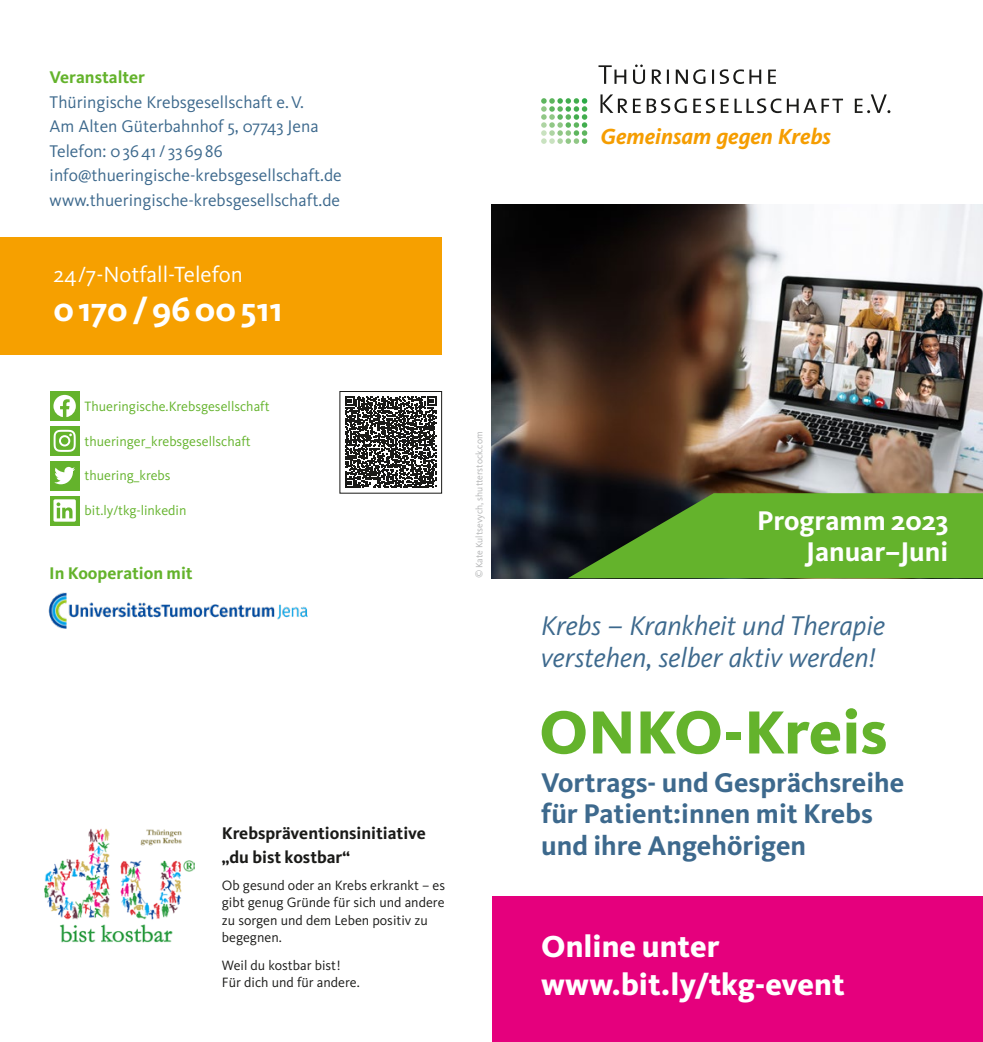
<style>
.page{position:relative;width:983px;height:1042px;background:#fff}
.page>*{position:absolute;margin:0;border:0;box-sizing:border-box;transform-origin:0 0}
.t1{font:800 63px "Kievit OT";color:#64b32c}
.t2{font:700 35px "Kievit OT";color:#fff}
.t3{font:800 31.5px/38.5px "Kievit OT";color:#fff}
.t4{font:700 28px/31.5px "Kievit OT";color:#3d698d}
.t5{font:italic 28px/31.5px "Kievit OT";color:#3d698d}
.t6{font:700 28px/31.5px "Kievit OT";color:#fff;text-align:right}
.t7{font:22.75px "Kievit OT";color:#fff}
.t8{font:italic 700 22.57px "Kievit OT";color:#f59d00}
.t9{font:17.5px/24.5px "Kievit OT";color:#3d698d}
.t10{font:700 17.5px/23.1px "Kievit OT";color:#1a1a18}
.t11{font:700 17.5px "Kievit OT";color:#64b32c}
.t12{font:14px/17.5px "Kievit OT";color:#1a1a18}
.t13{font:14px "Kievit OT";color:#64b32c}
.t14{font:9.62px "Kievit OT";color:#b3b4b5}
</style>
<div class="page">
<img style="left:491px;top:204px;width:491px;height:374px">
<div style="left:491px;top:897px;width:491px;height:145px;background:#e5007d"></div>
<svg style="left:567px;top:493px;width:415px;height:85px;background:#549527"></svg>
<svg style="left:598px;top:64px;width:292px;height:49px"></svg>
<svg style="left:541px;top:98px;width:46px;height:46px"></svg>
<img style="left:48px;top:592px;width:260px;height:37px">
<img style="left:44px;top:828px;width:150px;height:115px">
<div style="left:0;top:237px;width:441px;height:118px;background:#f6a000"></div>
<svg style="left:345px;top:397px;width:91px;height:91px"></svg>
<div style="left:50px;top:461px;width:30px;height:29px;background:#64b32c"></div>
<svg style="left:54px;top:467px;width:21px;height:17px"></svg>
<div style="left:50px;top:426px;width:30px;height:30px;background:#64b32c"></div>
<svg style="left:54px;top:430px;width:22px;height:22px"></svg>
<div style="left:50px;top:391px;width:30px;height:30px;background:#64b32c"></div>
<svg style="left:53px;top:395px;width:23px;height:22px"></svg>
<div style="left:50px;top:495px;width:30px;height:30px;background:#64b32c"></div>
<svg style="left:53px;top:499px;width:23px;height:23px"></svg>
<p class="t11" style="left:50px;top:67px;width:97px">Veranstalter</p>
<p class="t9" style="left:50px;top:89px;width:293px">Thüringische Krebsgesellschaft e.V.<br>Am Alten Güterbahnhof 5, 07743 Jena Telefon: 03641 / 336986 info@thueringische-krebsgesellschaft.de www.thueringische-krebsgesellschaft.de</p>
<h3 class="t7" style="left:53px;top:261px;width:191px">24/7-Notfall-Telefon</h3>
<h2 class="t2" style="left:53px;top:288px;width:230px">0170/9600511</h2>
<p class="t13" style="left:84px;top:397px;width:186px">Thueringische.Krebsgesellschaft</p>
<p class="t13" style="left:84px;top:432px;width:168px">thueringer_krebsgesellschaft</p>
<p class="t13" style="left:84px;top:467px;width:88px">thuering_krebs</p>
<p class="t13" style="left:85px;top:502px;width:103px">bit.ly/tkg-linkedin</p>
<p class="t11" style="left:49px;top:563px;width:145px">In Kooperation mit</p>
<p class="t14" style="left:473px;top:578px;width:148px;rotate:-90deg">© Kate Kultsevych, shutterstock.com</p>
<p class="t10" style="left:222px;top:822px;width:205px">Krebspräventionsinitiative „du bist kostbar“</p>
<p class="t12" style="left:222px;top:876px;width:225px">Ob gesund oder an Krebs erkrankt – es gibt genug Gründe für sich und andere zu sorgen und dem Leben positiv zu begegnen.</p>
<p class="t12" style="left:222px;top:956px;width:139px">Weil du kostbar bist!<br>Für dich und für andere.</p>
<p class="t8" style="left:600px;top:123px;width:232px">Gemeinsam gegen Krebs</p>
<h3 class="t6" style="left:757px;top:504px;width:192px">Programm 2023<br>Januar–Juni</h3>
<h3 class="t5" style="left:541px;top:610px;width:345px">Krebs – Krankheit und Therapie verstehen, selber aktiv werden!</h3>
<h1 class="t1" style="left:539px;top:694px;width:349px">ONKO-Kreis</h1>
<h3 class="t4" style="left:541px;top:766px;width:364px">Vortrags- und Gesprächsreihe für Patient:innen mit Krebs und ihre Angehörigen</h3>
<h3 class="t3" style="left:541px;top:926px;width:305px">Online unter www.bit.ly/tkg-event</h3>
</div>
